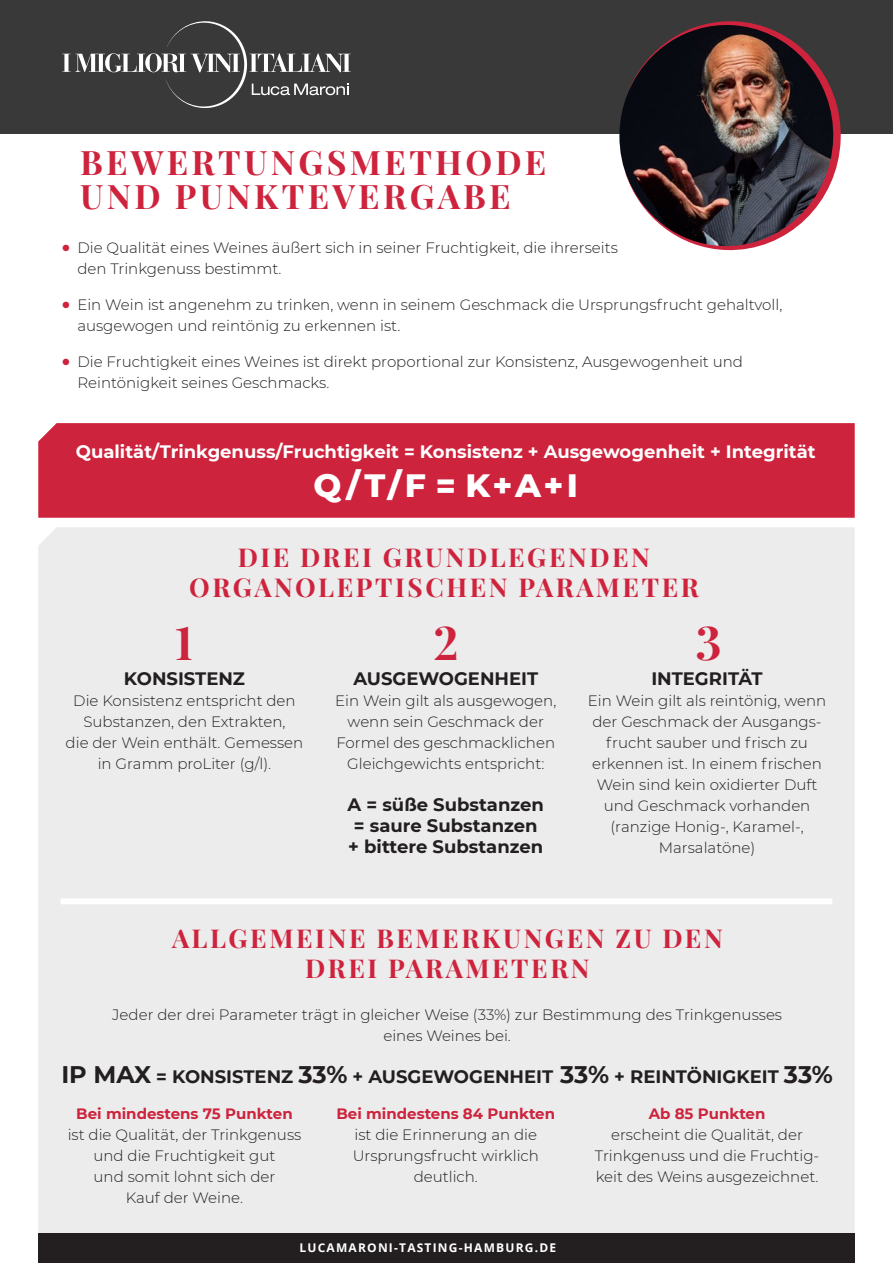
<style>
.page{position:relative;width:893px;height:1263px;background:#fff}
.page>*{position:absolute;margin:0;border:0;box-sizing:border-box;transform-origin:0 0}
.t1{font:700 46.8px "Playfair Display";color:#ce233d}
.t2{font:700 33.75px "Playfair Display";letter-spacing:.1em;color:#ce233d}
.t3{font:800 33px "Montserrat";color:#fff}
.t4{font:700 26.1px "Playfair Display";letter-spacing:.1em;color:#ce233d}
.t5{font:700 18px "Montserrat";color:#231f20}
.t6{font:700 18px "Montserrat";color:#fff}
.t7{font:300 15px/21px "Montserrat";color:#231f20;text-align:center}
.t8{font:700 15px "Montserrat";color:#ce233d}
.t9{font:700 12px "Open Sans";letter-spacing:.1em;color:#fff}
.s1{color:#ce233d}
.s2{font-size:24px}
.s3{font-weight:700;color:#ce233d}
</style>
<div class="page">
<div style="left:38px;top:423px;width:817px;height:95px;background:#ce233d"></div>
<div style="left:0;top:0;width:893px;height:133px;background:#39393a"></div>
<svg style="left:62px;top:21px;width:289px;height:87px"></svg>
<img style="left:619px;top:98px;width:7px;height:77px">
<img style="left:626px;top:21px;width:217px;height:230px">
<div style="left:38px;top:527px;width:817px;height:706px;background:#ececec"></div>
<div style="left:38px;top:1233px;width:817px;height:30px;background:#231f20"></div>
<div style="left:61px;top:898px;width:771px;height:6px;background:#fff"></div>
<p class="t2" style="left:80px;top:136px;width:467px">BEWERTUNGSMETHODE</p>
<p class="t2" style="left:80px;top:169px;width:432px">UND PUNKTEVERGABE</p>
<p class="t7" style="left:62px;top:236px;width:557px"><span class="s1">●</span> Die Qualität eines Weines äußert sich in seiner Fruchtigkeit, die ihrerseits</p>
<p class="t7" style="left:77px;top:257px;width:206px">den Trinkgenuss bestimmt.</p>
<p class="t7" style="left:77px;top:293px;width:706px;text-align:left;text-indent:-15px"><span class="s1">●</span> Ein Wein ist angenehm zu trinken, wenn in seinem Geschmack die Ursprungsfrucht gehaltvoll, ausgewogen und reintönig zu erkennen ist.</p>
<p class="t7" style="left:62px;top:350px;width:682px"><span class="s1">●</span> Die Fruchtigkeit eines Weines ist direkt proportional zur Konsistenz, Ausgewogenheit und</p>
<p class="t7" style="left:77px;top:371px;width:253px">Reintönigkeit seines Geschmacks.</p>
<p class="t6" style="left:76px;top:438px;width:741px">Qualität/Trinkgenuss/Fruchtigkeit = Konsistenz + Ausgewogenheit + Integrität</p>
<p class="t3" style="left:313px;top:461px;width:266px">Q/T/F = K+A+I</p>
<p class="t4" style="left:238px;top:537px;width:414px">DIE DREI GRUNDLEGENDEN</p>
<p class="t4" style="left:189px;top:567px;width:511px">ORGANOLEPTISCHEN PARAMETER</p>
<p class="t1" style="left:175px;top:605px;width:20px">1</p>
<p class="t1" style="left:433px;top:605px;width:27px">2</p>
<p class="t1" style="left:695px;top:605px;width:28px">3</p>
<p class="t5" style="left:124px;top:666px;width:123px">KONSISTENZ</p>
<p class="t7" style="left:73px;top:690px;width:224px">Die Konsistenz entspricht den<br>Substanzen, den Extrakten,</p>
<p class="t7" style="left:66px;top:732px;width:239px">die der Wein enthält. Gemessen in Gramm proLiter (g/l).</p>
<p class="t5" style="left:651px;top:666px;width:113px">INTEGRITÄT</p>
<p class="t7" style="left:588px;top:690px;width:240px">Ein Wein gilt als reintönig, wenn der Geschmack der Ausgangs&shy;frucht sauber und frisch zu erkennen ist. In einem frischen<br>Wein sind kein oxidierter Duft und Geschmack vorhanden (ranzige Honig-, Karamel-,</p>
<p class="t7" style="left:659px;top:837px;width:98px">Marsalatöne)</p>
<p class="t5" style="left:353px;top:666px;width:186px">AUSGEWOGENHEIT</p>
<p class="t7" style="left:335px;top:690px;width:223px">Ein Wein gilt als ausgewogen, wenn sein Geschmack der<br>Formel des geschmacklichen<br>Gleichgewichts entspricht:</p>
<p class="t5" style="left:348px;top:792px;width:198px">A = süße Substanzen</p>
<p class="t5" style="left:354px;top:813px;width:185px">= saure Substanzen</p>
<p class="t5" style="left:348px;top:834px;width:196px">+ bittere Substanzen</p>
<p class="t4" style="left:172px;top:917px;width:552px">ALLGEMEINE BEMERKUNGEN ZU DEN</p>
<p class="t4" style="left:305px;top:947px;width:286px">DREI PARAMETERN</p>
<p class="t7" style="left:112px;top:1003px;width:671px">Jeder der drei Parameter trägt in gleicher Weise (33%) zur Bestimmung des Trinkgenusses</p>
<p class="t7" style="left:383px;top:1024px;width:129px">eines Weines bei.</p>
<p class="t5" style="left:61px;top:1063px;width:773px"><span class="s2">IP MAX</span> = KONSISTENZ <span class="s2">33%</span> + AUSGEWOGENHEIT <span class="s2">33%</span> + REINTÖNIGKEIT <span class="s2">33%</span></p>
<p class="t7" style="left:68px;top:1103px;width:235px"><span class="s3">Bei mindestens 75 Punkten </span>ist die Qualität, der Trinkgenuss und die Fruchtigkeit gut</p>
<p class="t7" style="left:94px;top:1166px;width:183px">und somit lohnt sich der</p>
<p class="t7" style="left:126px;top:1187px;width:119px">Kauf der Weine.</p>
<p class="t8" style="left:336px;top:1103px;width:220px">Bei mindestens 84 Punkten</p>
<p class="t7" style="left:355px;top:1124px;width:184px">ist die Erinnerung an die</p>
<p class="t7" style="left:353px;top:1145px;width:188px">Ursprungsfrucht wirklich</p>
<p class="t7" style="left:414px;top:1166px;width:66px">deutlich.</p>
<p class="t9" style="left:300px;top:1239px;width:258px">LUCAMARONI-TASTING-HAMBURG.DE</p>
<p class="t8" style="left:649px;top:1103px;width:118px">Ab 85 Punkten</p>
<p class="t7" style="left:611px;top:1124px;width:193px">erscheint die Qualität, der</p>
<p class="t7" style="left:595px;top:1145px;width:226px;text-align:left">Trinkgenuss und die Fruchtig&shy;keit des Weins ausgezeichnet.</p>
</div>
